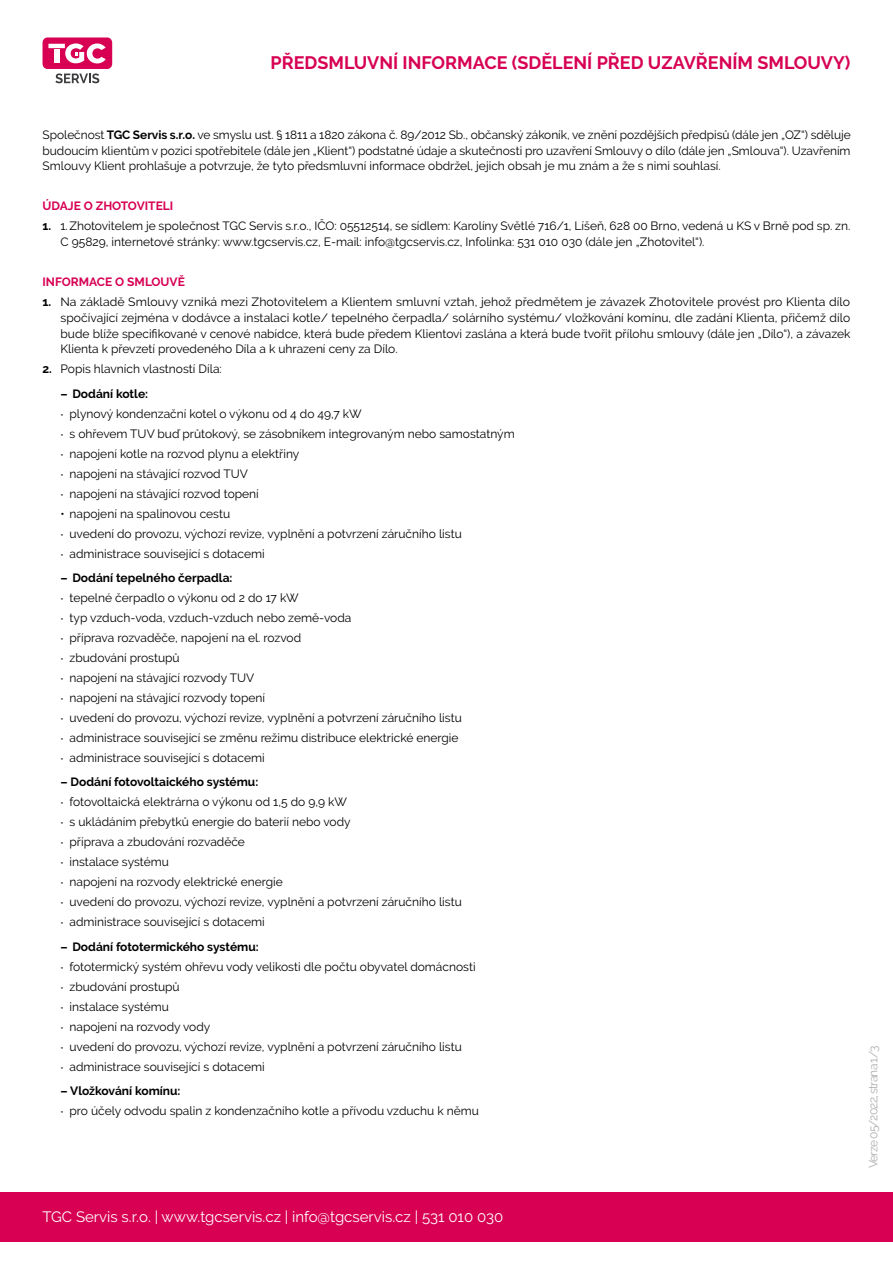
<style>
.page{position:relative;width:893px;height:1263px;background:#fff}
.page>*{position:absolute;margin:0;border:0;box-sizing:border-box;transform-origin:0 0}
.t1{font:700 18px "Raleway";color:#d70053}
.t2{font:15px "Raleway";color:#fff}
.t3{font:12px/15.8px "Raleway";color:#000;text-align:justify}
.t4{font:700 12px "Raleway";color:#000}
.t5{font:700 12px "Raleway";color:#d70053}
.t6{font:12px "Raleway";letter-spacing:-.07em;color:#aeafb2}
.s1{font-weight:700}
.s2{font-weight:500;font-size:9px;color:#373437}
</style>
<div class="page">
<div style="left:43px;top:37px;width:69px;height:32px;background:#d70053;border-radius:5px"></div>
<svg style="left:48px;top:43px;width:58px;height:20px"></svg>
<svg style="left:55px;top:73px;width:44px;height:10px"></svg>
<div style="left:0;top:1192px;width:893px;height:50px;background:#d70053"></div>
<p class="t1" style="left:271px;top:52px;width:581px">PŘEDSMLUVNÍ INFORMACE (SDĚLENÍ PŘED UZAVŘENÍM SMLOUVY)</p>
<p class="t3" style="left:43px;top:127px;width:810px">Společnost <span class="s1">TGC Servis s.r.o.</span> ve smyslu ust. § 1811 a 1820 zákona č. 89/2012 Sb., občanský zákoník, ve znění pozdějších předpisů (dále jen „OZ“) sděluje budoucím klientům v pozici spotřebitele (dále jen „Klient“) podstatné údaje a skutečnosti pro uzavření Smlouvy o dílo (dále jen „Smlouva“). Uzavřením Smlouvy Klient prohlašuje a potvrzuje, že tyto předsmluvní informace obdržel, jejich obsah je mu znám a že s nimi souhlasí.</p>
<p class="t5" style="left:43px;top:199px;width:132px">ÚDAJE O ZHOTOVITELI</p>
<p class="t3" style="left:61px;top:218px;width:791px;text-indent:-18px"><span class="s1">1.</span> 1.Zhotovitelem je společnost TGC Servis s.r.o., IČO: 05512514, se sídlem: Karolíny Světlé 716/1, Líšeň, 628 00 Brno, vedená u KS v Brně pod sp. zn.<br>C 95829, internetové stránky: www.tgcservis.cz, E-mail: info@tgcservis.cz, Infolinka: 531 010 030 (dále jen „Zhotovitel“).</p>
<p class="t5" style="left:43px;top:275px;width:144px">INFORMACE O SMLOUVĚ</p>
<p class="t3" style="left:61px;top:294px;width:791px;text-indent:-18px"><span class="s1">1.</span> Na základě Smlouvy vzniká mezi Zhotovitelem a Klientem smluvní vztah, jehož předmětem je závazek Zhotovitele provést pro Klienta dílo spočívající zejména v dodávce a instalaci kotle/ tepelného čerpadla/ solárního systému/ vložkování komínu, dle zadání Klienta, přičemž dílo bude blíže specifikované v cenové nabídce, která bude předem Klientovi zaslána a která bude tvořit přílohu smlouvy (dále jen „Dílo“), a závazek Klienta k převzetí provedeného Díla a k uhrazení ceny za Dílo.</p>
<p class="t3" style="left:43px;top:361px;width:181px"><span class="s1">2.</span> Popis hlavních vlastností Díla:</p>
<p class="t4" style="left:61px;top:387px;width:89px">– Dodání kotle:</p>
<p class="t3" style="left:61px;top:405px;width:303px"><span class="s2">•</span> plynový kondenzační kotel o výkonu od 4 do 49,7 kW</p>
<p class="t3" style="left:61px;top:425px;width:456px"><span class="s2">•</span> s ohřevem TUV buď průtokový, se zásobníkem integrovaným nebo samostatným</p>
<p class="t3" style="left:61px;top:445px;width:240px"><span class="s2">•</span> napojení kotle na rozvod plynu a elektřiny</p>
<p class="t3" style="left:61px;top:465px;width:189px"><span class="s2">•</span> napojení na stávající rozvod TUV</p>
<p class="t3" style="left:61px;top:485px;width:200px"><span class="s2">•</span> napojení na stávající rozvod topení</p>
<p class="t3" style="left:61px;top:505px;width:171px">• napojení na spalinovou cestu</p>
<p class="t3" style="left:61px;top:525px;width:403px"><span class="s2">•</span> uvedení do provozu, výchozí revize, vyplnění a potvrzení záručního listu</p>
<p class="t3" style="left:61px;top:545px;width:206px"><span class="s2">•</span> administrace související s dotacemi</p>
<p class="t4" style="left:61px;top:571px;width:174px">– Dodání tepelného čerpadla:</p>
<p class="t3" style="left:61px;top:590px;width:240px"><span class="s2">•</span> tepelné čerpadlo o výkonu od 2 do 17 kW</p>
<p class="t3" style="left:61px;top:610px;width:292px"><span class="s2">•</span> typ vzduch-voda, vzduch-vzduch nebo země-voda</p>
<p class="t3" style="left:61px;top:630px;width:242px"><span class="s2">•</span> příprava rozvaděče, napojení na el. rozvod</p>
<p class="t3" style="left:61px;top:650px;width:121px"><span class="s2">•</span> zbudování prostupů</p>
<p class="t3" style="left:61px;top:670px;width:195px"><span class="s2">•</span> napojení na stávající rozvody TUV</p>
<p class="t3" style="left:61px;top:690px;width:206px"><span class="s2">•</span> napojení na stávající rozvody topení</p>
<p class="t3" style="left:61px;top:710px;width:403px"><span class="s2">•</span> uvedení do provozu, výchozí revize, vyplnění a potvrzení záručního listu</p>
<p class="t3" style="left:61px;top:730px;width:399px"><span class="s2">•</span> administrace související se změnu režimu distribuce elektrické energie</p>
<p class="t3" style="left:61px;top:750px;width:206px"><span class="s2">•</span> administrace související s dotacemi</p>
<p class="t4" style="left:61px;top:775px;width:199px">– Dodání fotovoltaického systému:</p>
<p class="t3" style="left:61px;top:794px;width:288px"><span class="s2">•</span> fotovoltaická elektrárna o výkonu od 1,5 do 9,9 kW</p>
<p class="t3" style="left:61px;top:814px;width:292px"><span class="s2">•</span> s ukládáním přebytků energie do baterií nebo vody</p>
<p class="t3" style="left:61px;top:834px;width:186px"><span class="s2">•</span> příprava a zbudování rozvaděče</p>
<p class="t3" style="left:61px;top:854px;width:110px"><span class="s2">•</span> instalace systému</p>
<p class="t3" style="left:61px;top:874px;width:224px"><span class="s2">•</span> napojení na rozvody elektrické energie</p>
<p class="t3" style="left:61px;top:894px;width:403px"><span class="s2">•</span> uvedení do provozu, výchozí revize, vyplnění a potvrzení záručního listu</p>
<p class="t3" style="left:61px;top:914px;width:206px"><span class="s2">•</span> administrace související s dotacemi</p>
<p class="t4" style="left:61px;top:939px;width:200px">– Dodání fototermického systému:</p>
<p class="t3" style="left:61px;top:958px;width:417px"><span class="s2">•</span> fototermický systém ohřevu vody velikosti dle počtu obyvatel domácnosti</p>
<p class="t3" style="left:61px;top:978px;width:121px"><span class="s2">•</span> zbudování prostupů</p>
<p class="t3" style="left:61px;top:998px;width:110px"><span class="s2">•</span> instalace systému</p>
<p class="t3" style="left:61px;top:1018px;width:151px"><span class="s2">•</span> napojení na rozvody vody</p>
<p class="t3" style="left:61px;top:1038px;width:403px"><span class="s2">•</span> uvedení do provozu, výchozí revize, vyplnění a potvrzení záručního listu</p>
<p class="t3" style="left:61px;top:1058px;width:206px"><span class="s2">•</span> administrace související s dotacemi</p>
<p class="t4" style="left:61px;top:1084px;width:122px">– Vložkování komínu:</p>
<p class="t3" style="left:61px;top:1103px;width:420px"><span class="s2">•</span> pro účely odvodu spalin z kondenzačního kotle a přívodu vzduchu k němu</p>
<p class="t2" style="left:43px;top:1208px;width:462px">TGC Servis s.r.o. | www.tgcservis.cz | info@tgcservis.cz | 531 010 030</p>
<p class="t6" style="left:866px;top:1168px;width:124px;rotate:-90deg">Verze 05/2022, strana 1/3</p>
</div>
